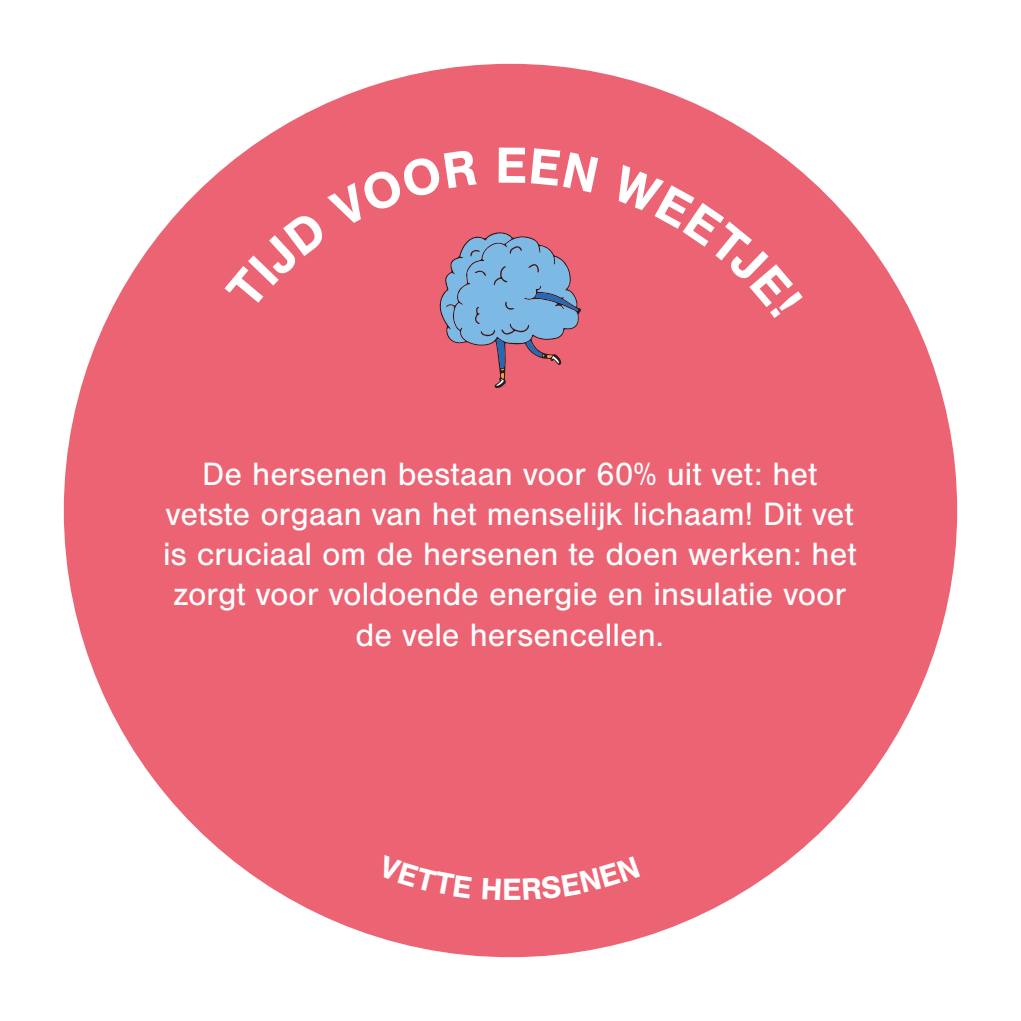
<style>
.page{position:relative;width:1021px;height:1021px;background:#fff}
.page>*{position:absolute;margin:0;border:0;box-sizing:border-box;transform-origin:0 0}
.t1{font:700 52.65px "Nimbus San";color:#fff}
.t2{font:33.52px/40.3px "Nimbus San";color:#fff;text-align:center}
.t3{font:700 31.95px "Nimbus San";color:#fff}
</style>
<div class="page">
<div style="left:64px;top:64px;width:893px;height:893px;background:#ec6473;border-radius:50%"></div>
<svg style="left:224px;top:148px;width:358px;height:240px"></svg>
<h1 class="t1" style="left:495px;top:136px;width:34px">E</h1>
<p class="t2" style="left:163px;top:454px;width:695px">De hersenen bestaan voor 60% uit vet: het vetste orgaan van het menselijk lichaam! Dit vet is cruciaal om de hersenen te doen werken: het zorgt voor voldoende energie en insulatie voor de vele hersencellen.</p>
<p class="t3" style="left:502px;top:871px;width:21px">E</p>
</div>
